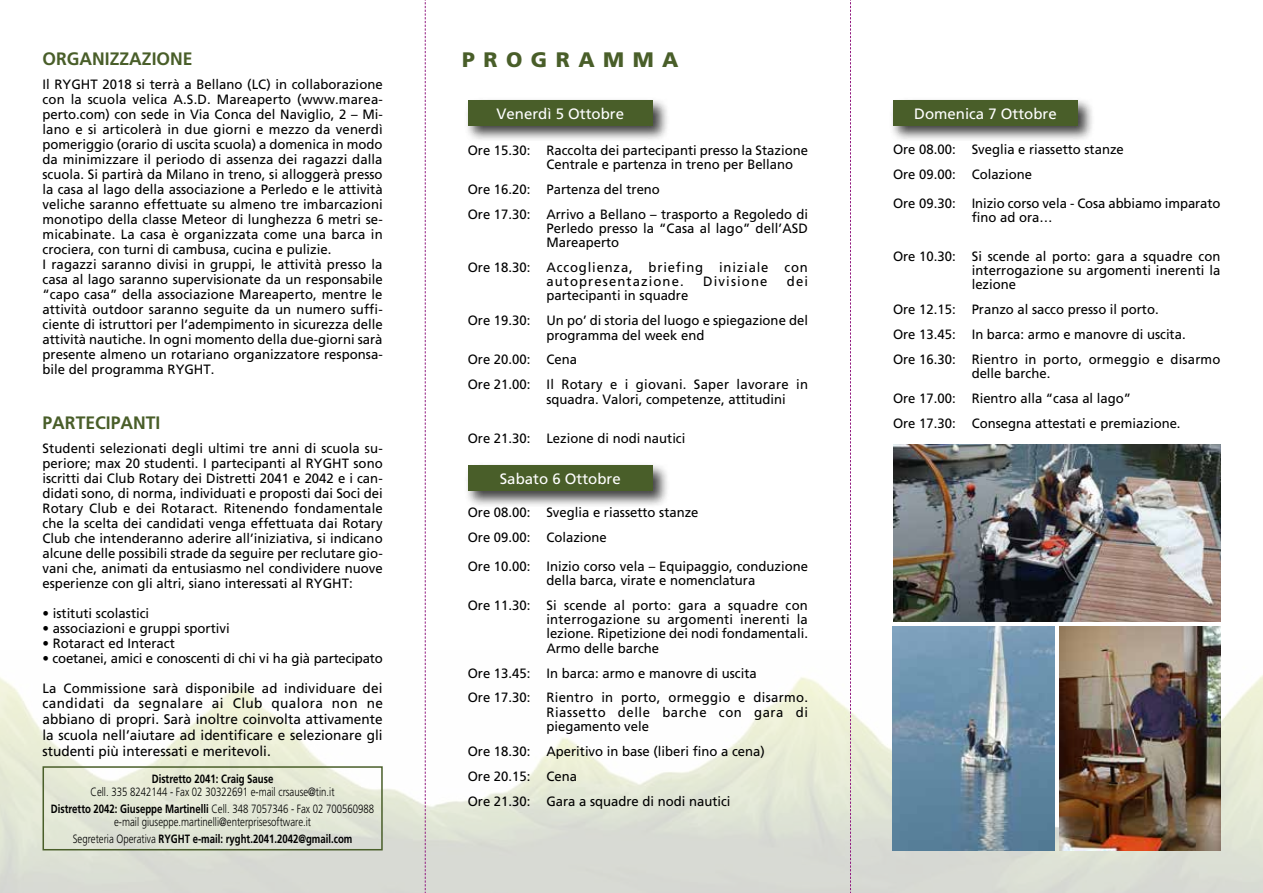
<style>
.page{position:relative;width:1263px;height:893px;background:#fff}
.page>*{position:absolute;margin:0;border:0;box-sizing:border-box;transform-origin:0 0}
.t1{font:900 21px "Frutiger LT Std";color:#495e29}
.t2{font:700 18px "Frutiger LT Std";color:#495e29}
.t3{font:15px "Frutiger LT Std";color:#fff}
.t4{font:13.95px/16.2px "Frutiger LT Std";color:#000;text-align:justify}
.t5{font:13.5px/15px "Frutiger LT Std";color:#000}
.t6{font:13.5px/14.2px "Frutiger LT Std";letter-spacing:.065em;color:#000}
.t7{font:13.5px/14.2px "Frutiger LT Std";letter-spacing:.045em;color:#000}
.t8{font:13.5px "Frutiger LT Std";letter-spacing:.085em;color:#000}
.t9{font:300 12px/16.5px "Frutiger";color:#000;text-align:center;scale:.8 1}
.t10{font:700 12px "Frutiger";color:#000;scale:.8 1}
.s1{font-size:13.95px}
.s2{font-weight:700}
</style>
<div class="page">
<img style="left:0;top:651px;width:1263px;height:242px">
<div style="left:464px;top:97px;width:205px;height:46px;background:#000;opacity:.75"></div>
<div style="left:468px;top:101px;width:185px;height:25px;background:#495e29"></div>
<div style="left:464px;top:462px;width:205px;height:46px;background:#000;opacity:.75"></div>
<div style="left:468px;top:466px;width:185px;height:25px;background:#495e29"></div>
<div style="left:43px;top:766px;width:340px;height:84px;border:2px solid #495e29"></div>
<svg style="left:425px;top:0;width:1px;height:893px"></svg>
<svg style="left:850px;top:0;width:1px;height:893px"></svg>
<img style="left:893px;top:444px;width:327px;height:177px">
<img style="left:1059px;top:626px;width:161px;height:224px">
<img style="left:892px;top:626px;width:162px;height:224px">
<div style="left:889px;top:97px;width:205px;height:46px;background:#000;opacity:.75"></div>
<div style="left:893px;top:101px;width:185px;height:25px;background:#495e29"></div>
<h2 class="t2" style="left:43px;top:48px;width:152px">ORGANIZZAZIONE</h2>
<p class="t5" style="left:43px;top:76px;width:342px">Il RYGHT 2018 si terrà a Bellano (LC) in collaborazione con la scuola velica A.S.D. Mareaperto (www.marea&shy;perto.com) con sede in Via Conca del Naviglio, 2 – Mi&shy;lano e si articolerà in due giorni e mezzo da venerdì pomeriggio (orario di uscita scuola) a domenica in modo da minimizzare il periodo di assenza dei ragazzi dalla scuola. Si partirà da Milano in treno, si alloggerà presso la casa al lago della associazione a Perledo e le attività veliche saranno effettuate su almeno tre imbarcazioni monotipo della classe Meteor di lunghezza 6 metri se&shy;micabinate. La casa è organizzata come una barca in crociera, con turni di cambusa, cucina e pulizie.<br>I ragazzi saranno divisi in gruppi, le attività presso la casa al lago saranno supervisionate da un responsabile “capo casa” della associazione Mareaperto, mentre le attività outdoor saranno seguite da un numero suffi&shy;ciente di istruttori per l’adempimento in sicurezza delle attività nautiche. In ogni momento della due-giorni sarà presente almeno un rotariano organizzatore responsa&shy;bile del programma RYGHT.</p>
<h2 class="t2" style="left:43px;top:412px;width:120px">PARTECIPANTI</h2>
<p class="t5" style="left:43px;top:441px;width:342px;text-align:justify">Studenti selezionati degli ultimi tre anni di scuola su&shy;periore; max 20 studenti. I partecipanti al RYGHT sono iscritti dai Club Rotary dei Distretti 2041 e 2042 e i can&shy;didati sono, di norma, individuati e proposti dai Soci dei Rotary Club e dei Rotaract. Ritenendo fondamentale che la scelta dei candidati venga effettuata dai Rotary Club che intenderanno aderire all’iniziativa, si indicano alcune delle possibili strade da seguire per reclutare gio&shy;vani che, animati da entusiasmo nel condividere nuove esperienze con gli altri, siano interessati al RYGHT:</p>
<p class="t5" style="left:43px;top:606px;width:108px">• istituti scolastici</p>
<p class="t5" style="left:43px;top:621px;width:189px">• associazioni e gruppi sportivi</p>
<p class="t5" style="left:43px;top:636px;width:134px">• Rotaract ed Interact</p>
<p class="t5" style="left:43px;top:651px;width:342px">• coetanei, amici e conoscenti di chi vi ha già partecipato</p>
<p class="t5" style="left:43px;top:681px;width:342px">La Commissione sarà disponibile ad individuare <span class="s1">dei</span></p>
<p class="t4" style="left:43px;top:695px;width:342px">candidati da segnalare ai Club qualora non ne abbiano di propri. Sarà inoltre coinvolta attivamente la scuola nell’aiutare ad identificare e selezionare gli studenti più interessati e meritevoli.</p>
<p class="t10" style="left:152px;top:772px;width:154px">Distretto 2041: Craig Sause</p>
<p class="t9" style="left:51px;top:784px;width:406px">Cell. 335 8242144 - Fax 02 30322691 e-mail crsause@tin.it<br><span class="s2">Distretto 2042: Giuseppe Martinelli</span> Cell. 348 7057346 - Fax 02 700560988</p>
<p class="t9" style="left:73px;top:814px;width:351px">e-mail giuseppe.martinelli@enterprisesoftware.it<br>Segreteria Operativa <span class="s2">RYGHT e-mail: ryght.2041.2042@gmail.com</span></p>
<h1 class="t1" style="left:462px;top:47px;width:218px">P R O G R A M M A</h1>
<p class="t3" style="left:496px;top:105px;width:129px">Venerdì 5 Ottobre</p>
<p class="t5" style="left:546px;top:143px;width:263px;line-height:14.2px;text-indent:-79px">Ore 15.30: Raccolta dei partecipanti presso la Stazione<br>Centrale e partenza in treno per Bellano</p>
<p class="t5" style="left:468px;top:177px;width:342px;line-height:24.9px">Ore 16.20: Partenza del treno<br>Ore 17.30: Arrivo a Bellano – trasporto a Regoledo di</p>
<p class="t5" style="left:546px;top:221px;width:263px;line-height:14.2px">Perledo presso la “Casa al lago” dell’ASD<br>Mareaperto</p>
<p class="t6" style="left:546px;top:260px;width:263px;text-indent:-79px">Ore 18.30: Accoglienza, briefing iniziale con autopresentazione.</p>
<p class="t8" style="left:703px;top:274px;width:66px">Divisione</p>
<p class="t5" style="left:787px;top:274px;width:23px">dei</p>
<p class="t5" style="left:468px;top:283px;width:342px;line-height:24.9px;text-indent:79px">partecipanti in squadre<br>Ore 19.30: Un po’ di storia del luogo e spiegazione del</p>
<p class="t5" style="left:468px;top:322px;width:342px;line-height:24.9px;text-indent:79px">programma del week end<br>Ore 20.00: Cena<br>Ore 21.00: Il Rotary e i giovani. Saper lavorare in</p>
<p class="t5" style="left:546px;top:391px;width:241px">squadra. Valori, competenze, attitudini</p>
<p class="t5" style="left:468px;top:431px;width:219px">Ore 21.30: Lezione di nodi nautici</p>
<p class="t3" style="left:500px;top:470px;width:122px">Sabato 6 Ottobre</p>
<p class="t5" style="left:468px;top:500px;width:232px;line-height:24.9px">Ore 08.00: Sveglia e riassetto stanze<br>Ore 09.00: Colazione</p>
<p class="t5" style="left:546px;top:559px;width:263px;line-height:14.2px;text-indent:-79px">Ore 10.00: Inizio corso vela – Equipaggio, conduzione della barca, virate e nomenclatura</p>
<p class="t5" style="left:546px;top:598px;width:263px;line-height:14.2px;text-align:justify;text-indent:-79px">Ore 11.30: Si scende al porto: gara a squadre con interrogazione su argomenti inerenti la lezione. Ripetizione dei nodi fondamentali.<br>Armo delle barche</p>
<p class="t5" style="left:468px;top:660px;width:342px;line-height:24.9px">Ore 13.45: In barca: armo e manovre di uscita<br>Ore 17.30: Rientro in porto, ormeggio e disarmo.</p>
<p class="t7" style="left:546px;top:705px;width:263px">Riassetto delle barche con gara di piegamento vele</p>
<p class="t5" style="left:468px;top:739px;width:298px;line-height:24.9px">Ore 18.30: Aperitivo in base (liberi fino a cena)<br>Ore 20.15: Cena<br>Ore 21.30: Gara a squadre di nodi nautici</p>
<p class="t3" style="left:914px;top:105px;width:144px">Domenica 7 Ottobre</p>
<p class="t5" style="left:893px;top:137px;width:232px;line-height:24.9px">Ore 08.00: Sveglia e riassetto stanze<br>Ore 09.00: Colazione</p>
<p class="t5" style="left:972px;top:196px;width:250px;line-height:14.2px;text-indent:-79px">Ore 09.30: Inizio corso vela - Cosa abbiamo imparato fino ad ora…</p>
<p class="t5" style="left:972px;top:249px;width:250px;line-height:14.2px;text-align:justify;text-indent:-79px">Ore 10.30: Si scende al porto: gara a squadre con interrogazione su argomenti inerenti la lezione</p>
<p class="t5" style="left:893px;top:297px;width:329px;line-height:24.9px">Ore 12.15: Pranzo al sacco presso il porto.<br>Ore 13.45: In barca: armo e manovre di uscita.<br>Ore 16.30: Rientro in porto, ormeggio e disarmo</p>
<p class="t5" style="left:893px;top:361px;width:289px;line-height:24.9px;text-indent:79px">delle barche.<br>Ore 17.00: Rientro alla “casa al lago”<br>Ore 17.30: Consegna attestati e premiazione.</p>
</div>
